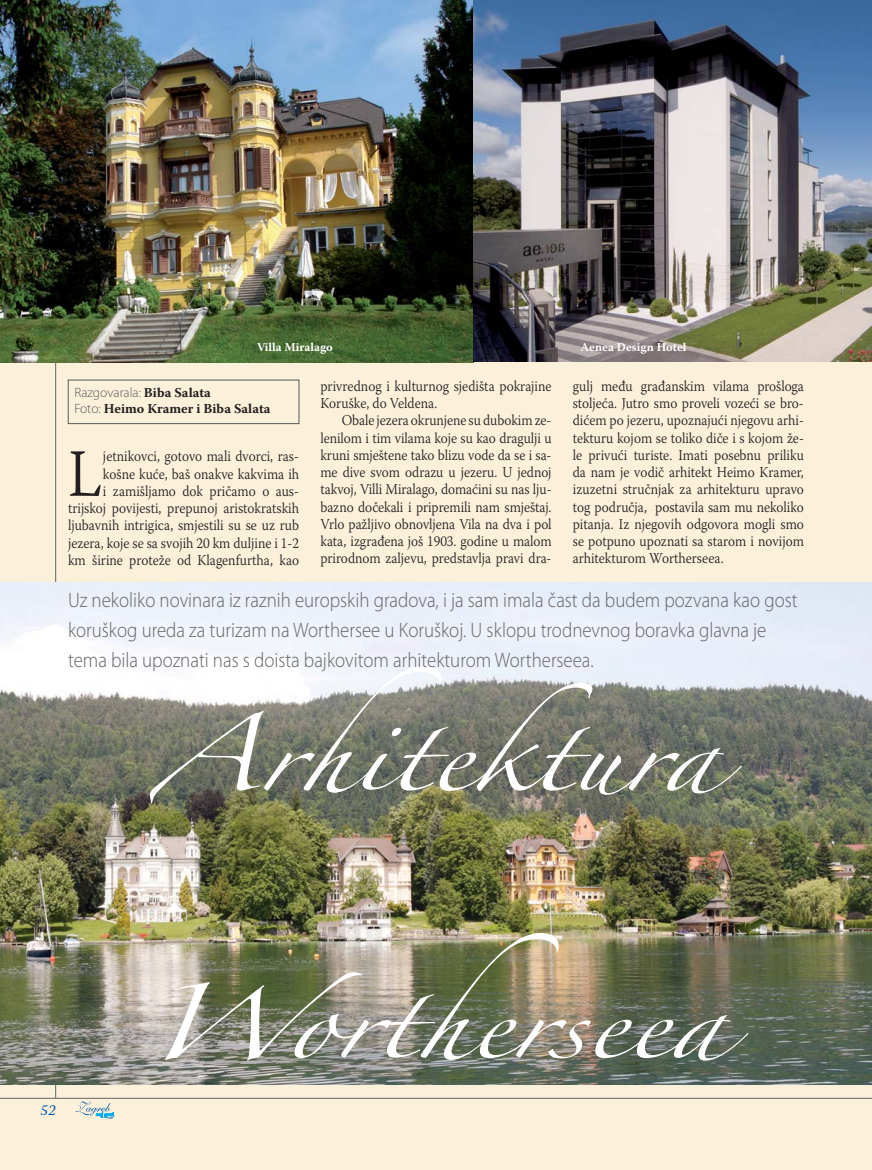
<style>
.page{position:relative;width:872px;height:1170px;background:#fff}
.page>*{position:absolute;margin:0;border:0;box-sizing:border-box;transform-origin:0 0}
.t1{font:67.5px "Zapfino";color:#fff;scale:1.2 1}
.t2{font:300 67.35px "Warnock Pro";color:#231f20;scale:.9 1}
.t3{font:300 21px/30px "Myriad Pro";color:#636466;scale:.9 1}
.t4{font:300 15px/17.2px "Warnock Pro";color:#231f20;text-align:justify;scale:.9 1}
.t5{font:italic 15px "Warnock Pro";color:#005aaa}
.t6{font:700 13.5px "Warnock Pro";color:#231f20}
.t7{font:300 13.5px "Myriad Pro";color:#58595b}
.t8{font:700 12px "Warnock Pro";color:#fff}
.s1{font-family:"Warnock Pro";font-weight:700;color:#231f20}
.s2{font-family:"Myriad Pro";font-weight:300;color:#58595b}
</style>
<div class="page">
<div style="left:0;top:304px;width:872px;height:865px;background:#fbf0da"></div>
<hr style="left:55px;top:81px;width:1px;height:1016px;background:#636466">
<img style="left:0;top:0;width:872px;height:362px">
<hr style="left:0;top:1097px;width:872px;height:1px;background:#636466">
<svg style="left:76px;top:1101px;width:39px;height:17px"></svg>
<img style="left:0;top:583px;width:872px;height:501px">
<div style="left:68px;top:380px;width:231px;height:44px;border:1px solid #58595b"></div>
<p class="t8" style="left:257px;top:343px;width:77px">Villa Miralago</p>
<p class="t4" style="left:320px;top:378px;width:258px">privrednog i kulturnog sjedišta pokrajine<br>Koruške, do Veldena.</p>
<p class="t4" style="left:320px;top:413px;width:258px;text-indent:21px">Obale jezera okrunjene su dubokim ze&shy;lenilom i tim vilama koje su kao dragulji u kruni smještene tako blizu vode da se i sa&shy;me dive svom odrazu u jezeru. U jed noj takvoj, Villi Miralago, domaćini su nas lju&shy;bazno dočekali i pripremili nam smješ taj.<br>Vrlo pažljivo obnovljena Vila na dva i pol kata, izgrađena još 1903. godine u ma lom prirodnom zaljevu, predstavlja pravi dra-</p>
<p class="t7" style="left:74px;top:387px;width:138px">Razgovarala: <span class="s1">Biba Salata</span></p>
<p class="t6" style="left:74px;top:403px;width:198px"><span class="s2">Foto:</span> Heimo Kramer i Biba Salata</p>
<p class="t4" style="left:68px;top:449px;width:258px;text-align:right">jetnikovci, gotovo mali dvorci, ras - košne kuće, baš onakve kak vi ma ih<br>i zamišljamo dok pričamo o aus&shy;trijskoj povijesti, prepunoj aristokratskih ljubavnih intrigica, smjestili su se uz rub jezera, koje se sa svojih 20 km duljine i 1-2 km širine proteže od Klagenfurtha, kao</p>
<h2 class="t2" style="left:68px;top:447px;width:39px">L</h2>
<p class="t8" style="left:580px;top:342px;width:107px">Aenea Design Hotel</p>
<p class="t4" style="left:573px;top:378px;width:258px">gulj među građanskim vilama prošloga sto lje ća. Jutro smo proveli vozeći se bro&shy;dićem po jezeru, upoznajući njegovu arhi&shy;tekturu kojom se toliko diče i s kojom že&shy;le privući turiste. Imati posebnu priliku da nam je vodič arhitekt Heimo Kramer, izuzetni stručnjak za arhitekturu upravo tog pod ručja, postavila sam mu nekoliko pita nja. Iz njegovih odgovora mogli smo se pot puno upoznati sa starom i novijom ar hitek turom Wortherseea.</p>
<p class="t3" style="left:68px;top:586px;width:812px">Uz nekoliko novinara iz raznih europskih gradova, i ja sam imala čast da budem pozvana kao gost koruškog ureda za turizam na Worthersee u Koruškoj. U sklopu trodnevnog boravka glavna je tema bila upoznati nas s doista bajkovitom arhitekturom Wortherseea.</p>
<h1 class="t1" style="left:152px;top:726px;width:474px">Arhitektura</h1>
<p class="t5" style="left:40px;top:1100px;width:17px">52</p>
<h1 class="t1" style="left:146px;top:993px;width:486px">Wortherseea</h1>
</div>
